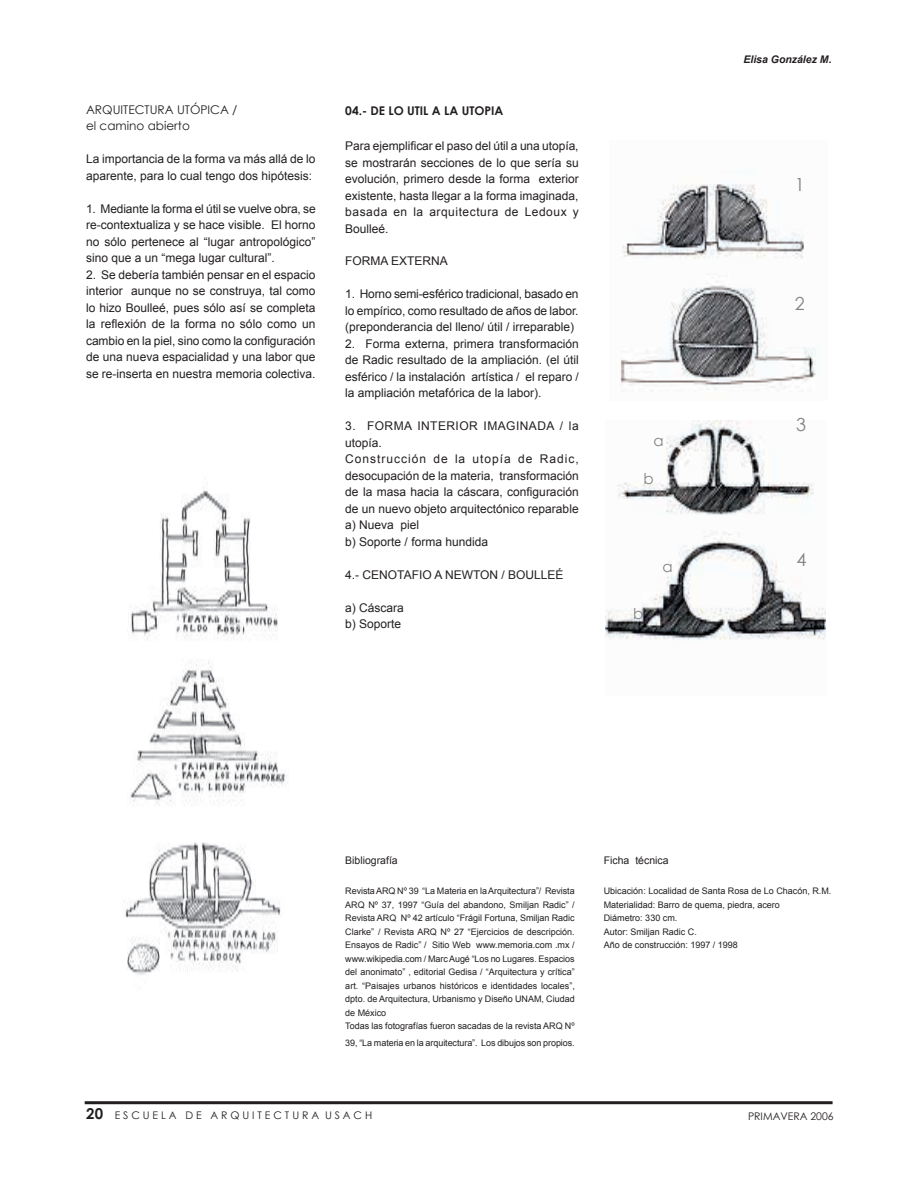
<style>
.page{position:relative;width:918px;height:1188px;background:#fff}
.page>*{position:absolute;margin:0;border:0;box-sizing:border-box;transform-origin:0 0}
.t1{font:18px "Century Gothic";color:#808285}
.t2{font:15px "Century Gothic";color:#808285}
.t3{font:12px/16.5px "Arial";color:#231f20;text-align:justify}
.t4{font:12px/16.5px "Century Gothic";color:#231f20}
.t5{font:700 12px "Century Gothic";color:#231f20}
.t6{font:10.5px "Century Gothic";color:#231f20}
.t7{font:10.5px "Arial";color:#231f20}
.t8{font:italic 700 10.5px "Arial";color:#231f20}
.t9{font:9px/13.5px "Arial";color:#231f20}
.s1{font-weight:700;font-size:15px}
</style>
<div class="page">
<hr style="left:85px;top:1101px;width:748px;height:3px;background:#231f20">
<img style="left:620px;top:184px;width:196px;height:207px">
<img style="left:605px;top:421px;width:220px;height:219px">
<img style="left:125px;top:483px;width:163px;height:492px">
<p class="t4" style="left:86px;top:101px;width:153px">ARQUITECTURA UTÓPICA / el camino abierto</p>
<p class="t3" style="left:86px;top:151px;width:231px">La importancia de la forma va más allá de lo aparente, para lo cual tengo dos hipótesis:</p>
<p class="t3" style="left:86px;top:201px;width:231px">1. Mediante la forma el útil se vuelve obra, se re-contextualiza y se hace visible. El horno no sólo pertenece al “lugar antropológico” sino que a un “mega lugar cultural”.</p>
<p class="t3" style="left:86px;top:267px;width:231px">2. Se debería también pensar en el espacio interior aunque no se construya, tal como lo hizo Boulleé, pues sólo así se completa la reflexión de la forma no sólo como un cambio en la piel, sino como la configuración de una nueva espacialidad y una labor que se re-inserta en nuestra memoria colectiva.</p>
<p class="t5" style="left:345px;top:101px;width:160px">04.- DE LO UTIL A LA UTOPIA</p>
<p class="t3" style="left:345px;top:138px;width:235px">Para ejemplificar el paso del útil a una utopía, se mostrarán secciones de lo que sería su evolución, primero desde la forma exterior existente, hasta llegar a la forma imaginada, basada en la arquitectura de Ledoux y Boulleé.</p>
<p class="t3" style="left:345px;top:253px;width:104px">FORMA EXTERNA</p>
<p class="t3" style="left:345px;top:286px;width:235px">1. Horno semi-esférico tradicional, basado en lo empírico, como resultado de años de labor. (preponderancia del lleno/ útil / irreparable)</p>
<p class="t3" style="left:345px;top:335px;width:235px">2. Forma externa, primera transformación de Radic resultado de la ampliación. (el útil esférico / la instalación artística / el reparo / la ampliación metafórica de la labor).</p>
<p class="t3" style="left:345px;top:418px;width:235px;text-align:left">3. FORMA INTERIOR IMAGINADA / la utopía.<br>Construcción de la utopía de Radic, desocupación de la materia, transformación de la masa hacia la cáscara, configuración de un nuevo objeto arquitectónico reparable a) Nueva piel<br>b) Soporte / forma hundida</p>
<p class="t3" style="left:345px;top:566px;width:220px">4.- CENOTAFIO A NEWTON / BOULLEÉ</p>
<p class="t3" style="left:345px;top:599px;width:60px">a) Cáscara b) Soporte</p>
<p class="t2" style="left:654px;top:430px;width:12px">a</p>
<p class="t2" style="left:644px;top:468px;width:12px">b</p>
<p class="t2" style="left:633px;top:603px;width:12px">b</p>
<p class="t2" style="left:662px;top:557px;width:12px">a</p>
<p class="t8" style="left:743px;top:52px;width:90px">Elisa González M.</p>
<h1 class="t1" style="left:795px;top:171px;width:11px">1</h1>
<h1 class="t1" style="left:795px;top:291px;width:11px">2</h1>
<h1 class="t1" style="left:796px;top:412px;width:11px">3</h1>
<h1 class="t1" style="left:796px;top:547px;width:11px">4</h1>
<p class="t7" style="left:345px;top:854px;width:54px">Bibliografía</p>
<p class="t9" style="left:345px;top:885px;width:231px">Revista ARQ Nº 39 “La Materia en la Arquitectura”/ Revista ARQ Nº 37, 1997 “Guía del abandono, Smiljan Radic” / Revista ARQ Nº 42 artículo “Frágil Fortuna, Smiljan Radic Clarke” / Revista ARQ Nº 27 “Ejercicios de descripción.<br>Ensayos de Radic” / Sitio Web www.memoria.com .mx / www.wikipedia.com / Marc Augé “Los no Lugares. Espacios del anonimato” , editorial Gedisa / “Arquitectura y crítica” art. “Paisajes urbanos históricos e identidades locales”, dpto. de Arquitectura, Urbanismo y Diseño UNAM, Ciudad de México<br>Todas las fotografías fueron sacadas de la revista ARQ Nº</p>
<p class="t9" style="left:345px;top:1036px;width:231px">39, “La materia en la arquitectura”. Los dibujos son propios.</p>
<p class="t7" style="left:604px;top:854px;width:66px">Ficha técnica</p>
<p class="t9" style="left:604px;top:885px;width:229px">Ubicación: Localidad de Santa Rosa de Lo Chacón, R.M.<br>Materialidad: Barro de quema, piedra, acero<br>Diámetro: 330 cm.<br>Autor: Smiljan Radic C.<br>Año de construcción: 1997 / 1998</p>
<p class="t6" style="left:86px;top:1108px;width:287px"><span class="s1">20</span> E S C U E L A D E A R Q U I T E C T U R A U S A C H</p>
<p class="t6" style="left:748px;top:1109px;width:87px">PRIMAVERA 2006</p>
</div>
